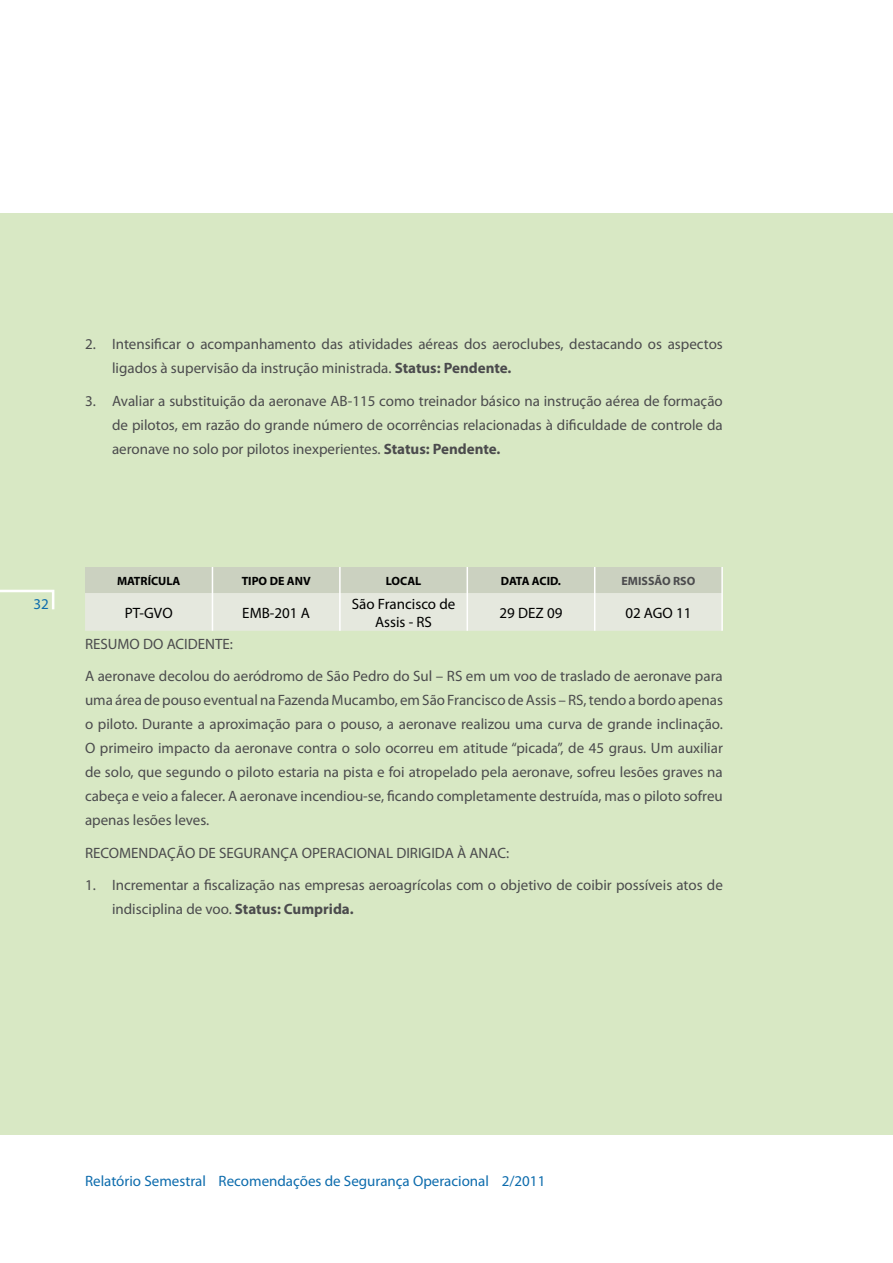
<style>
.page{position:relative;width:893px;height:1263px;background:#fff}
.page>*{position:absolute;margin:0;border:0;box-sizing:border-box;transform-origin:0 0}
.t1{font:15px/24px "Myriad Pro";color:#4b4b4d}
.t2{font:15px "Myriad Pro";color:#0d6cad}
.t3{font:15px/18px "Myriad Pro";color:#000;text-align:center}
.t4{font:700 12px "Myriad Pro";color:#000}
.t5{font:700 12px "Myriad Pro";color:#4b4b4d}
.t6{font:700 12px "Myriad Pro";letter-spacing:-.02em;color:#000}
.s1{font-weight:700}
</style>
<div class="page">
<div style="left:0;top:213px;width:893px;height:922px;background:#d8e8c4"></div>
<svg style="left:0;top:589px;width:55px;height:21px"></svg>
<hr style="left:721px;top:567px;width:2px;height:26px;background:#fff">
<hr style="left:721px;top:593px;width:2px;height:38px;background:#fff">
<svg style="left:85px;top:567px;width:637px;height:64px;background:#daded2"></svg>
<hr style="left:212px;top:593px;width:1px;height:38px;background:#fff">
<p class="t1" style="left:112px;top:332px;width:612px;text-indent:-27px">2. Intensificar o acompanhamento das atividades aéreas dos aeroclubes, destacando os aspectos ligados à supervisão da instrução ministrada. <span class="s1">Status: Pendente.</span></p>
<p class="t1" style="left:112px;top:389px;width:612px;text-align:justify;text-indent:-27px">3. Avaliar a substituição da aeronave AB-115 como treinador básico na instrução aérea de formação de pilotos, em razão do grande número de ocorrências relacionadas à dificuldade de controle da aeronave no solo por pilotos inexperientes. <span class="s1">Status: Pendente.</span></p>
<p class="t2" style="left:34px;top:595px;width:17px">32</p>
<p class="t4" style="left:117px;top:573px;width:65px">MATRÍCULA</p>
<p class="t4" style="left:242px;top:573px;width:70px">TIPO DE ANV</p>
<p class="t4" style="left:386px;top:573px;width:37px">LOCAL</p>
<p class="t6" style="left:501px;top:573px;width:62px">DATA ACID.</p>
<p class="t5" style="left:622px;top:573px;width:75px">EMISSÃO RSO</p>
<p class="t3" style="left:125px;top:603px;width:49px">PT-GVO</p>
<p class="t3" style="left:242px;top:603px;width:69px">EMB-201 A</p>
<p class="t3" style="left:352px;top:594px;width:105px">São Francisco de<br>Assis - RS</p>
<p class="t3" style="left:500px;top:603px;width:64px">29 DEZ 09</p>
<p class="t3" style="left:625px;top:603px;width:68px">02 AGO 11</p>
<p class="t1" style="left:85px;top:627px;width:639px;line-height:32.5px">RESUMO DO ACIDENTE:<br>A aeronave decolou do aeródromo de São Pedro do Sul – RS em um voo de traslado de aeronave para</p>
<p class="t1" style="left:85px;top:688px;width:639px;text-align:justify">uma área de pouso eventual na Fazenda Mucambo, em São Francisco de Assis – RS, tendo a bordo apenas o piloto. Durante a aproximação para o pouso, a aeronave realizou uma curva de grande inclinação.<br>O primeiro impacto da aeronave contra o solo ocorreu em atitude “picada”, de 45 graus. Um auxiliar de solo, que segundo o piloto estaria na pista e foi atropelado pela aeronave, sofreu lesões graves na cabeça e veio a falecer. A aeronave incendiou-se, ficando completamente destruída, mas o piloto sofreu apenas lesões leves.</p>
<p class="t1" style="left:85px;top:840px;width:426px">RECOMENDAÇÃO DE SEGURANÇA OPERACIONAL DIRIGIDA À ANAC:</p>
<p class="t1" style="left:112px;top:873px;width:612px;text-indent:-27px">1. Incrementar a fiscalização nas empresas aeroagrícolas com o objetivo de coibir possíveis atos de indisciplina de voo. <span class="s1">Status: Cumprida.</span></p>
<p class="t2" style="left:85px;top:1172px;width:462px">Relatório Semestral Recomendações de Segurança Operacional 2/2011</p>
</div>
